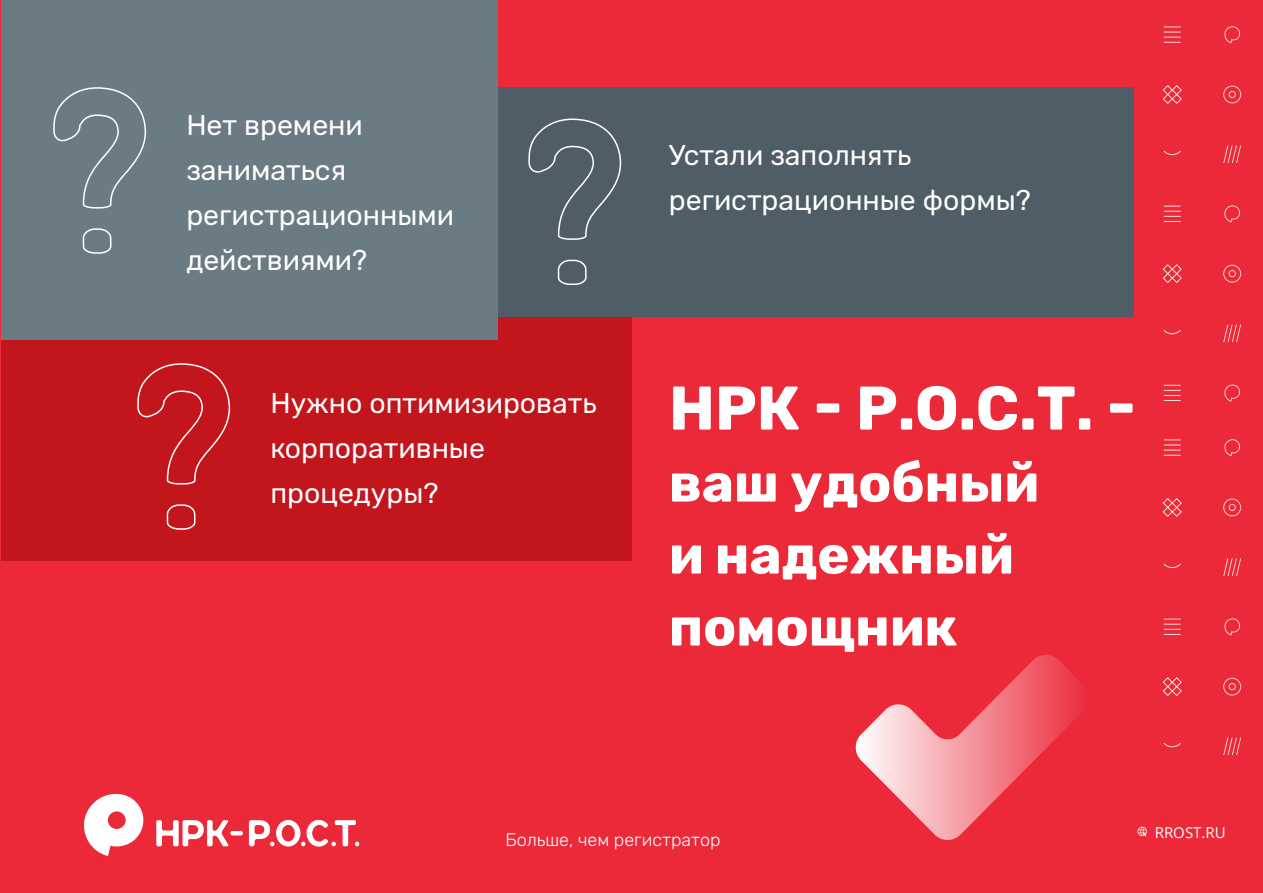
<style>
.page{position:relative;width:1263px;height:893px;background:#eb2938}
.page>*{position:absolute;margin:0;border:0;box-sizing:border-box;transform-origin:0 0}
.t1{font:700 61.5px "Rubik";color:#fff}
.t2{font:700 54px/72px "Rubik";color:#fff}
.t3{font:28.5px/45px "Rubik";color:#fff}
.t4{font:300 18px "Rubik";color:#fff}
.t5{font:15px "Open Sans";color:#fff}
</style>
<div class="page">
<div style="left:1px;top:249px;width:630px;height:312px;background:#c2151c"></div>
<div style="left:341px;top:87px;width:792px;height:229px;background:#4f5d66"></div>
<div style="left:1px;top:1px;width:496px;height:339px;background:#6b7b84"></div>
<svg style="left:1137px;top:827px;width:10px;height:10px"></svg>
<svg style="left:53px;top:87px;width:94px;height:167px"></svg>
<svg style="left:137px;top:363px;width:94px;height:167px"></svg>
<svg style="left:525px;top:118px;width:97px;height:199px"></svg>
<svg style="left:1163px;top:264px;width:19px;height:19px"></svg>
<svg style="left:1164px;top:385px;width:17px;height:16px"></svg>
<svg style="left:1164px;top:330px;width:17px;height:4px"></svg>
<svg style="left:1223px;top:265px;width:18px;height:18px"></svg>
<svg style="left:1223px;top:324px;width:18px;height:18px"></svg>
<svg style="left:1224px;top:385px;width:16px;height:17px"></svg>
<svg style="left:1163px;top:85px;width:19px;height:19px"></svg>
<svg style="left:1164px;top:206px;width:17px;height:16px"></svg>
<svg style="left:1164px;top:151px;width:17px;height:4px"></svg>
<svg style="left:1223px;top:86px;width:18px;height:17px"></svg>
<svg style="left:1223px;top:145px;width:18px;height:18px"></svg>
<svg style="left:1224px;top:205px;width:16px;height:17px"></svg>
<svg style="left:1164px;top:27px;width:17px;height:16px"></svg>
<svg style="left:1224px;top:26px;width:16px;height:17px"></svg>
<svg style="left:1163px;top:677px;width:19px;height:19px"></svg>
<svg style="left:1164px;top:743px;width:17px;height:4px"></svg>
<svg style="left:1223px;top:678px;width:18px;height:17px"></svg>
<svg style="left:1223px;top:737px;width:18px;height:18px"></svg>
<svg style="left:1163px;top:498px;width:19px;height:19px"></svg>
<svg style="left:1164px;top:619px;width:17px;height:16px"></svg>
<svg style="left:1164px;top:564px;width:17px;height:4px"></svg>
<svg style="left:1223px;top:499px;width:18px;height:17px"></svg>
<svg style="left:1223px;top:558px;width:18px;height:18px"></svg>
<svg style="left:1224px;top:618px;width:16px;height:17px"></svg>
<svg style="left:1164px;top:439px;width:17px;height:17px"></svg>
<svg style="left:1224px;top:439px;width:16px;height:17px"></svg>
<svg style="left:855px;top:655px;width:223px;height:185px"></svg>
<svg style="left:156px;top:820px;width:73px;height:26px"></svg>
<svg style="left:249px;top:820px;width:110px;height:27px"></svg>
<hr style="left:230px;top:831px;width:13px;height:4px;background:#fff;border-radius:2px">
<svg style="left:84px;top:793px;width:60px;height:63px"></svg>
<p class="t3" style="left:186px;top:103px;width:269px">Нет времени заниматься регистрационными действиями?</p>
<p class="t3" style="left:270px;top:381px;width:328px">Нужно оптимизировать корпоративные процедуры?</p>
<p class="t3" style="left:669px;top:134px;width:363px">Устали заполнять регистрационные формы?</p>
<h1 class="t1" style="left:669px;top:372px;width:469px">НРК - Р.О.С.Т. -</h1>
<h2 class="t2" style="left:669px;top:448px;width:372px">ваш удобный и надежный помощник</h2>
<p class="t4" style="left:505px;top:830px;width:217px">Больше, чем регистратор</p>
<p class="t5" style="left:1155px;top:822px;width:72px">RROST.RU</p>
</div>
